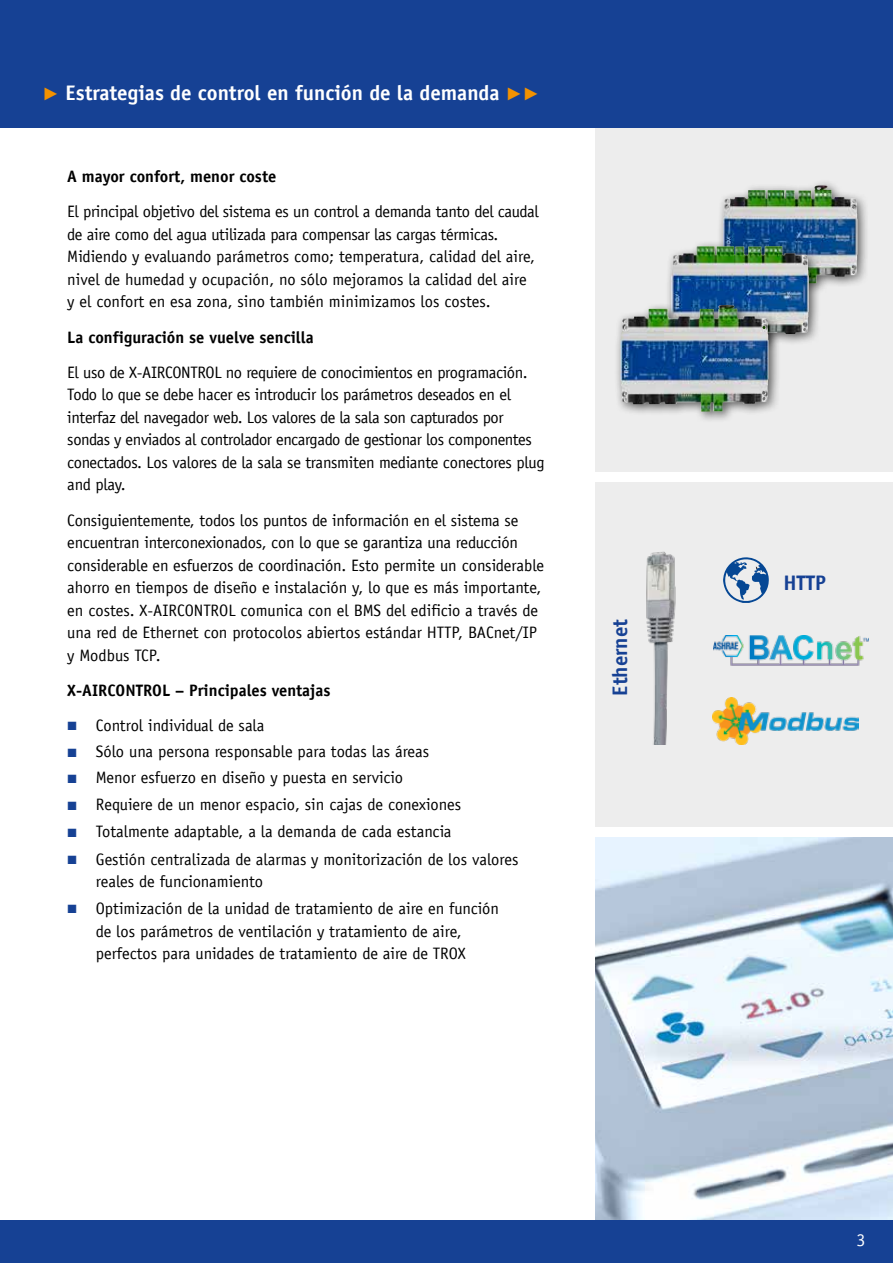
<style>
.page{position:relative;width:893px;height:1263px;background:#fff}
.page>*{position:absolute;margin:0;border:0;box-sizing:border-box;transform-origin:0 0}
.t1{font:700 21px "TROX Officina Sans";color:#fff}
.t2{font:700 21px "TROX Officina Sans";color:#164194}
.t3{font:18px "TROX Officina Sans";color:#fff}
.t4{font:16.5px/22.5px "TROX Officina Sans";letter-spacing:-.01em;color:#000}
.t5{font:700 16.5px "TROX Officina Sans";color:#000}
.s1{font-family:"TROX Helvetica";font-weight:400;color:#f39200}
.s2{font-family:"TROX Helvetica";font-size:12px;color:#164194}
</style>
<div class="page">
<img style="left:595px;top:838px;width:298px;height:382px">
<div style="left:0;top:0;width:893px;height:128px;background:#164194"></div>
<div style="left:595px;top:483px;width:298px;height:344px;background:#ededed"></div>
<div style="left:0;top:1220px;width:893px;height:43px;background:#164194"></div>
<div style="left:716px;top:180px;width:154px;height:116px;background:#000;opacity:.6"></div>
<img style="left:723px;top:185px;width:134px;height:98px">
<div style="left:665px;top:240px;width:156px;height:114px;background:#000;opacity:.6"></div>
<img style="left:671px;top:246px;width:138px;height:95px">
<div style="left:614px;top:299px;width:167px;height:124px;background:#000;opacity:.6"></div>
<img style="left:620px;top:305px;width:149px;height:107px">
<img style="left:777px;top:697px;width:81px;height:47px">
<img style="left:777px;top:636px;width:91px;height:31px">
<img style="left:595px;top:461px;width:182px;height:283px">
<svg style="left:723px;top:557px;width:46px;height:45px;background:#95aecb"></svg>
<p class="t1" style="left:43px;top:80px;width:499px"><span class="s1">▶</span> Estrategias de control en función de la demanda <span class="s1">▶▶</span></p>
<p class="t5" style="left:67px;top:166px;width:211px">A mayor confort, menor coste</p>
<p class="t4" style="left:67px;top:200px;width:473px">El principal objetivo del sistema es un control a demanda tanto del caudal de aire como del agua utilizada para compensar las cargas térmicas.<br>Midiendo y evaluando parámetros como; temperatura, calidad del aire, nivel de humedad y ocupación, no sólo mejoramos la calidad del aire<br>y el confort en esa zona, sino también minimizamos los costes.</p>
<p class="t5" style="left:67px;top:327px;width:248px">La configuración se vuelve sencilla</p>
<p class="t4" style="left:67px;top:361px;width:479px">El uso de X-AIRCONTROL no requiere de conocimientos en programación.<br>Todo lo que se debe hacer es introducir los parámetros deseados en el interfaz del navegador web. Los valores de la sala son capturados por sondas y enviados al controlador encargado de gestionar los componentes conectados. Los valores de la sala se transmiten mediante conectores plug and play.</p>
<p class="t4" style="left:67px;top:509px;width:478px">Consiguientemente, todos los puntos de información en el sistema se encuentran interconexionados, con lo que se garantiza una reducción considerable en esfuerzos de coordinación. Esto permite un considerable ahorro en tiempos de diseño e instalación y, lo que es más importante, en costes. X-AIRCONTROL comunica con el BMS del edificio a través de una red de Ethernet con protocolos abiertos estándar HTTP, BACnet/IP y Modbus TCP.</p>
<p class="t5" style="left:67px;top:680px;width:265px">X-AIRCONTROL – Principales ventajas</p>
<p class="t4" style="left:67px;top:714px;width:199px"><span class="s2">■</span> Control individual de sala</p>
<p class="t4" style="left:67px;top:740px;width:363px"><span class="s2">■</span> Sólo una persona responsable para todas las áreas</p>
<p class="t4" style="left:67px;top:766px;width:337px"><span class="s2">■</span> Menor esfuerzo en diseño y puesta en servicio</p>
<p class="t4" style="left:67px;top:793px;width:395px"><span class="s2">■</span> Requiere de un menor espacio, sin cajas de conexiones</p>
<p class="t4" style="left:67px;top:820px;width:386px"><span class="s2">■</span> Totalmente adaptable, a la demanda de cada estancia</p>
<p class="t4" style="left:96px;top:848px;width:424px;text-indent:-28px"><span class="s2">■</span> Gestión centralizada de alarmas y monitorización de los valores reales de funcionamiento</p>
<p class="t4" style="left:67px;top:897px;width:433px;text-align:center"><span class="s2">■</span> Optimización de la unidad de tratamiento de aire en función de los parámetros de ventilación y tratamiento de aire,<br>perfectos para unidades de tratamiento de aire de TROX</p>
<p class="t2" style="left:607px;top:695px;width:78px;rotate:-90deg">Ethernet</p>
<p class="t2" style="left:783px;top:569px;width:44px">HTTP</p>
<p class="t3" style="left:857px;top:1229px;width:10px">3</p>
</div>
